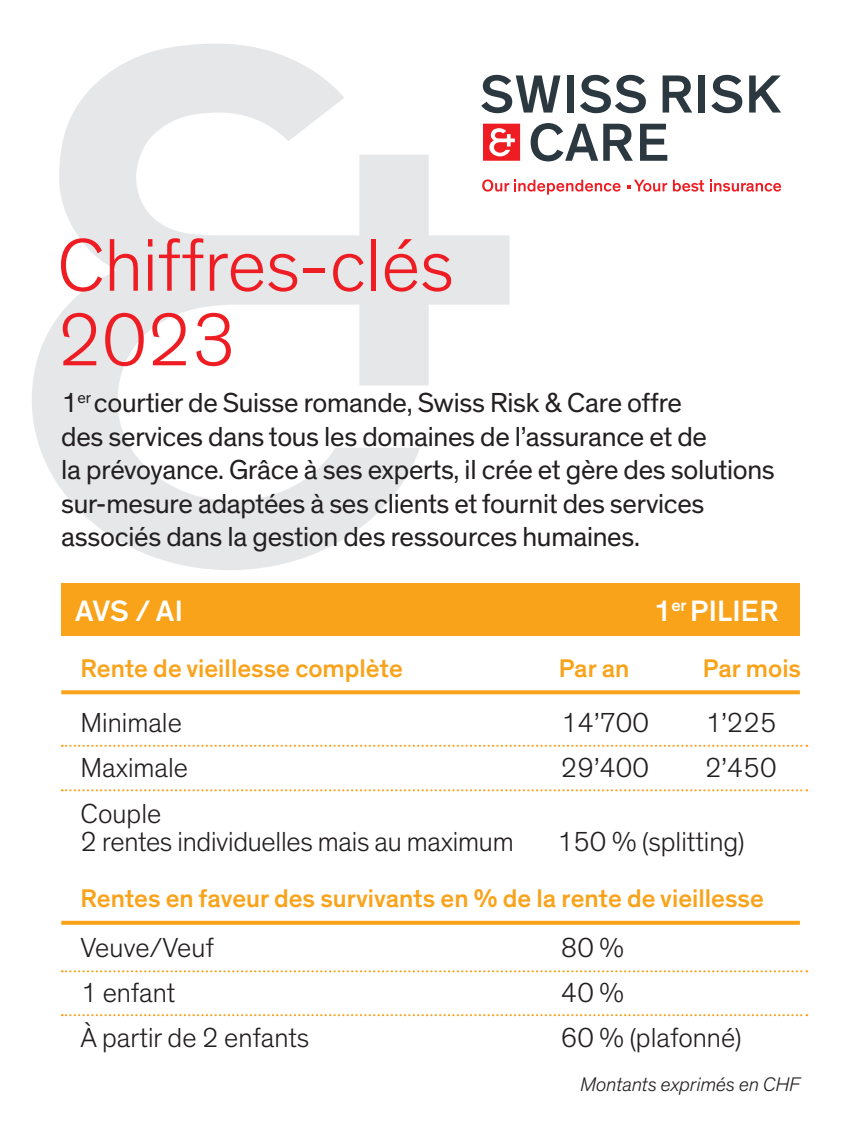
<style>
.page{position:relative;width:851px;height:1134px;background:#fff}
.page>*{position:absolute;margin:0;border:0;box-sizing:border-box;transform-origin:0 0}
.t1{font:300 76px "Theinhardt";color:#ee1d23}
.t2{font:500 30px "Theinhardt";letter-spacing:.01em;color:#fff}
.t3{font:28px/33.6px "Theinhardt";letter-spacing:-.01em;color:#231f20}
.t4{font:300 28px "Theinhardt";color:#231f20}
.t5{font:500 26px "Theinhardt";color:#f9a31b}
.t6{font:italic 300 20px "Theinhardt";color:#231f20}
</style>
<div class="page">
<svg style="left:32px;top:44px;width:477px;height:526px"></svg>
<svg style="left:61px;top:690px;width:738px;height:4px;background:#f9a92c"></svg>
<svg style="left:61px;top:921px;width:738px;height:4px;background:#f9a726"></svg>
<div style="left:61px;top:583px;width:738px;height:53px;background:#f9a31b"></div>
<svg style="left:62px;top:745px;width:745px;height:2px"></svg>
<svg style="left:62px;top:789px;width:745px;height:2px"></svg>
<svg style="left:62px;top:970px;width:745px;height:2px"></svg>
<svg style="left:62px;top:1014px;width:745px;height:2px"></svg>
<svg style="left:483px;top:124px;width:37px;height:37px"></svg>
<svg style="left:481px;top:75px;width:79px;height:38px"></svg>
<div style="left:567px;top:75px;width:6px;height:38px;background:#2c3840"></div>
<svg style="left:580px;top:75px;width:65px;height:38px"></svg>
<svg style="left:662px;top:75px;width:30px;height:38px"></svg>
<div style="left:698px;top:75px;width:7px;height:38px;background:#2c3840"></div>
<svg style="left:711px;top:75px;width:31px;height:38px"></svg>
<svg style="left:749px;top:75px;width:32px;height:38px"></svg>
<svg style="left:530px;top:123px;width:102px;height:38px"></svg>
<svg style="left:640px;top:124px;width:27px;height:37px"></svg>
<svg style="left:627px;top:180px;width:154px;height:12px"></svg>
<svg style="left:482px;top:179px;width:11px;height:13px"></svg>
<svg style="left:495px;top:180px;width:125px;height:15px"></svg>
<p class="t1" style="left:57px;top:221px;width:398px">Chiffres-clés</p>
<p class="t1" style="left:57px;top:295px;width:180px">2023</p>
<p class="t3" style="left:61px;top:386px;width:715px">1<sup>er</sup> courtier de Suisse romande, Swiss Risk &amp; Care offre<br>des services dans tous les domaines de l’assurance et de<br>la prévoyance. Grâce à ses experts, il crée et gère des solutions sur-mesure adaptées à ses clients et fournit des services associés dans la gestion des ressources humaines.</p>
<p class="t2" style="left:75px;top:593px;width:109px">AVS / AI</p>
<p class="t2" style="left:653px;top:593px;width:127px">1<sup>er</sup> PILIER</p>
<p class="t5" style="left:81px;top:652px;width:323px">Rente de vieillesse complète</p>
<p class="t4" style="left:81px;top:706px;width:103px">Minimale</p>
<p class="t4" style="left:561px;top:706px;width:89px">14’700</p>
<p class="t4" style="left:705px;top:706px;width:73px">1’225</p>
<p class="t4" style="left:81px;top:751px;width:109px">Maximale</p>
<p class="t4" style="left:561px;top:751px;width:89px">29’400</p>
<p class="t4" style="left:705px;top:751px;width:73px">2’450</p>
<p class="t4" style="left:81px;top:798px;width:82px">Couple</p>
<p class="t4" style="left:81px;top:826px;width:434px">2 rentes individuelles mais au maximum</p>
<p class="t5" style="left:558px;top:652px;width:72px">Par an</p>
<p class="t5" style="left:702px;top:652px;width:100px">Par mois</p>
<p class="t4" style="left:556px;top:826px;width:189px">150 % (splitting)</p>
<p class="t5" style="left:81px;top:883px;width:684px">Rentes en faveur des survivants en % de la rente de vieillesse</p>
<p class="t4" style="left:81px;top:931px;width:135px">Veuve/Veuf</p>
<p class="t4" style="left:561px;top:931px;width:65px">80 %</p>
<p class="t4" style="left:81px;top:976px;width:96px">1 enfant</p>
<p class="t4" style="left:561px;top:976px;width:65px">40 %</p>
<p class="t4" style="left:81px;top:1021px;width:230px">À partir de 2 enfants</p>
<p class="t4" style="left:561px;top:1021px;width:182px">60 % (plafonné)</p>
<p class="t6" style="left:580px;top:1073px;width:221px">Montants exprimés en CHF</p>
</div>
